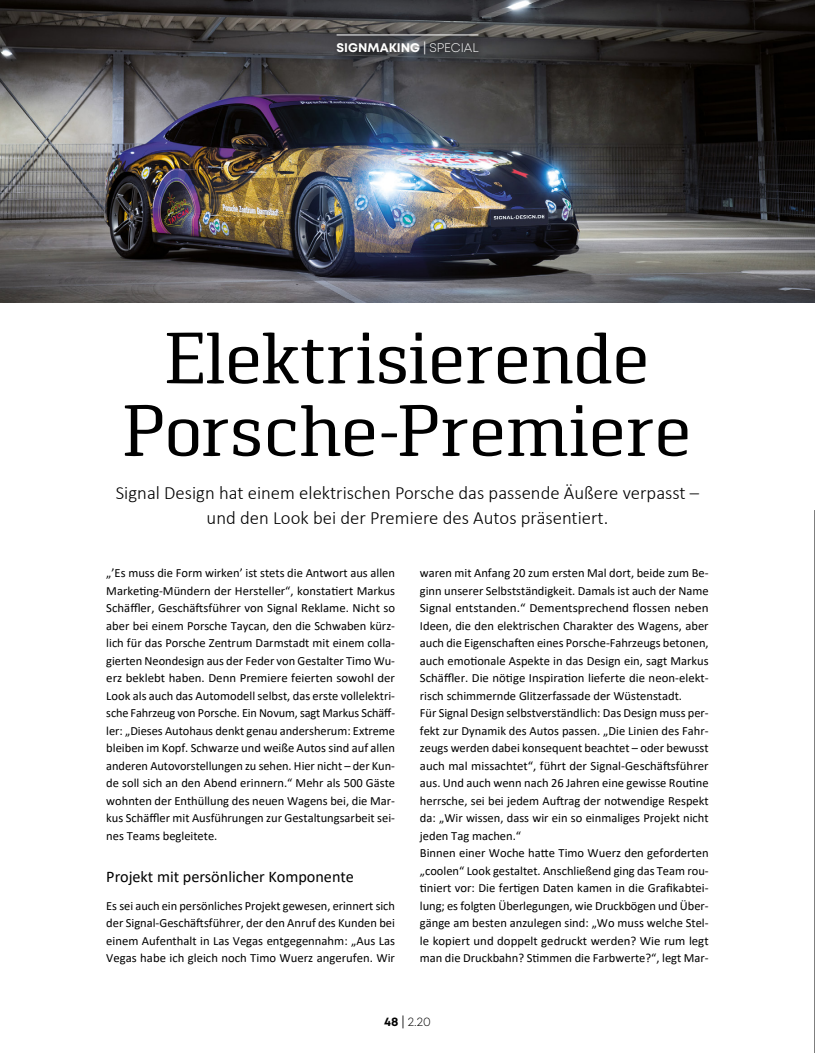
<style>
.page{position:relative;width:815px;height:1053px;background:#fff}
.page>*{position:absolute;margin:0;border:0;box-sizing:border-box;transform-origin:0 0}
.t1{font:72.5px/72.5px "Pancetta Serif Pro";letter-spacing:-.01em;color:#000;text-align:center}
.t2{font:300 18.75px/25px "Calibri";color:#000;text-align:center}
.t3{font:16.25px "Calibri";color:#000}
.t4{font:12.5px/17.5px "Calibri";color:#000;text-align:justify}
.t5{font:700 12.5px "Mont";color:#fff}
.t6{font:300 12.5px "Mont";color:#000}
.s1{font-weight:400}
.s2{font-weight:300}
.s3{font-weight:700}
</style>
<div class="page">
<img style="left:0;top:0;width:815px;height:302px">
<svg style="left:814px;top:510px;width:1px;height:542px"></svg>
<div style="left:333px;top:30px;width:154px;height:33px;background:#000;opacity:.75"></div>
<hr style="left:337px;top:35px;width:141px;height:1px;background:#fff">
<p class="t5" style="left:337px;top:39px;width:144px">SIGNMAKING <span class="s1">|</span> <span class="s2">SPECIAL</span></p>
<h1 class="t1" style="left:123px;top:322px;width:570px">Elektrisierende<br>Porsche-Premiere</h1>
<h2 class="t2" style="left:116px;top:480px;width:585px">Signal Design hat einem elektrischen Porsche das passende Äußere verpasst – und den Look bei der Premiere des Autos präsentiert.</h2>
<p class="t4" style="left:106px;top:564px;width:290px">„’Es muss die Form wirken’ ist stets die Antwort aus allen Marketing-Mündern der Hersteller“, konstatiert Markus Schäffler, Geschäftsführer von Signal Reklame. Nicht so aber bei einem Porsche Taycan, den die Schwaben kürz&shy;lich für das Porsche Zentrum Darmstadt mit einem colla&shy;gierten Neondesign aus der Feder von Gestalter Timo Wu&shy;erz beklebt haben. Denn Premiere feierten sowohl der Look als auch das Automodell selbst, das erste vollelektri&shy;sche Fahrzeug von Porsche. Ein Novum, sagt Markus Schäff&shy;ler: „Dieses Autohaus denkt genau andersherum: Extreme bleiben im Kopf. Schwarze und weiße Autos sind auf allen anderen Autovorstellungen zu sehen. Hier nicht – der Kun&shy;de soll sich an den Abend erinnern.“ Mehr als 500 Gäste wohnten der Enthüllung des neuen Wagens bei, die Mar&shy;kus Schäffler mit Ausführungen zur Gestaltungsarbeit sei&shy;nes Teams begleitete.</p>
<h3 class="t3" style="left:106px;top:865px;width:249px">Projekt mit persönlicher Komponente</h3>
<p class="t4" style="left:106px;top:896px;width:290px">Es sei auch ein persönliches Projekt gewesen, erinnert sich der Signal-Geschäftsführer, der den Anruf des Kunden bei einem Aufenthalt in Las Vegas entgegennahm: „Aus Las Vegas habe ich gleich noch Timo Wuerz angerufen. Wir</p>
<p class="t4" style="left:420px;top:564px;width:290px;text-align:left">waren mit Anfang 20 zum ersten Mal dort, beide zum Be&shy;ginn unserer Selbstständigkeit. Damals ist auch der Name Signal entstanden.“ Dementsprechend flossen neben Ideen, die den elektrischen Charakter des Wagens, aber auch die Eigenschaften eines Porsche-Fahrzeugs betonen, auch emotionale Aspekte in das Design ein, sagt Markus Schäffler. Die nötige Inspiration lieferte die neon-elekt&shy;risch schimmernde Glitzerfassade der Wüstenstadt.<br>Für Signal Design selbstverständlich: Das Design muss per&shy;fekt zur Dynamik des Autos passen. „Die Linien des Fahr&shy;zeugs werden dabei konsequent beachtet – oder bewusst auch mal missachtet“, führt der Signal-Geschäftsführer aus. Und auch wenn nach 26 Jahren eine gewisse Routine herrsche, sei bei jedem Auftrag der notwendige Respekt da: „Wir wissen, dass wir ein so einmaliges Projekt nicht jeden Tag machen.“<br>Binnen einer Woche hatte Timo Wuerz den geforderten „coolen“ Look gestaltet. Anschließend ging das Team rou&shy;tiniert vor: Die fertigen Daten kamen in die Grafikabtei&shy;lung; es folgten Überlegungen, wie Druckbögen und Über&shy;gänge am besten anzulegen sind: „Wo muss welche Stel&shy;le kopiert und doppelt gedruckt werden? Wie rum legt man die Druckbahn? Stimmen die Farbwerte?“, legt Mar-</p>
<p class="t6" style="left:384px;top:1014px;width:48px"><span class="s3">48</span> <span class="s1">|</span> 2.20</p>
</div>
